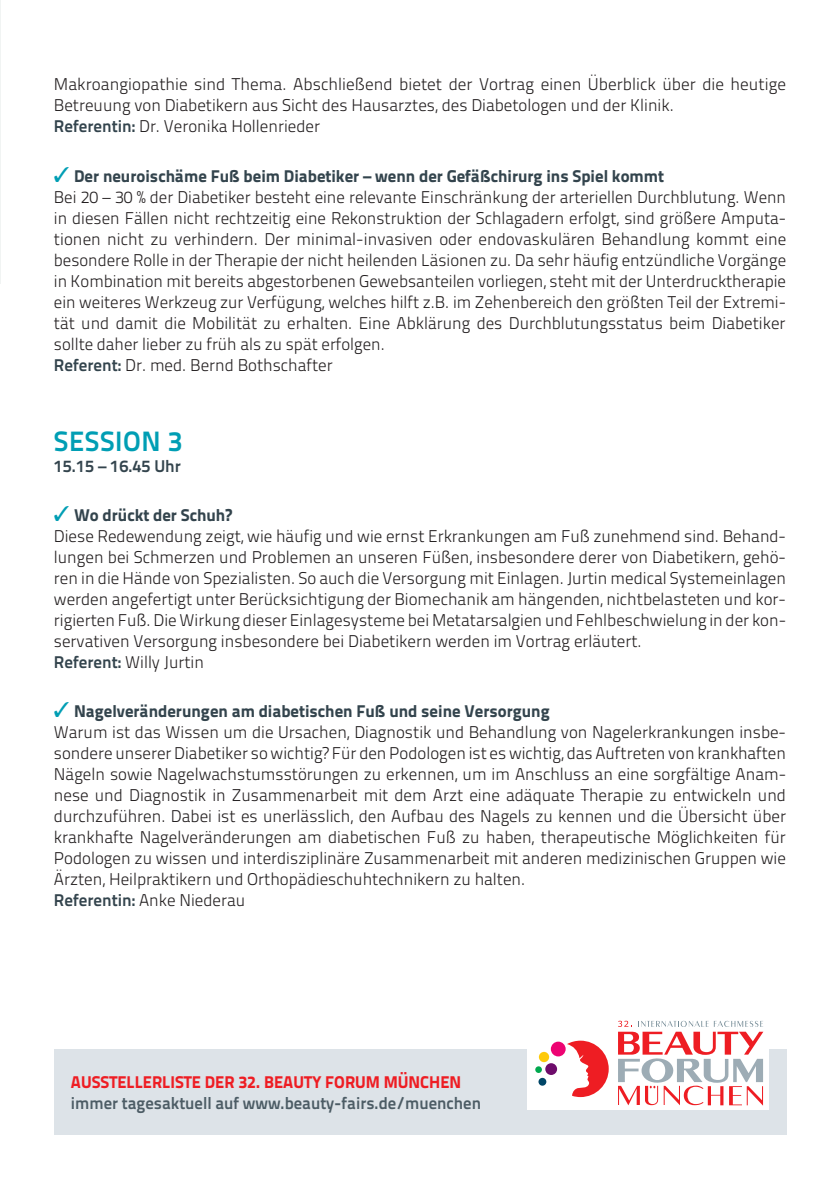
<style>
.page{position:relative;width:840px;height:1191px;background:#fff}
.page>*{position:absolute;margin:0;border:0;box-sizing:border-box;transform-origin:0 0}
.t1{font:700 28px "Titillium Text 22 L";letter-spacing:.02em;color:#009eb4}
.t2{font:300 17px/21px "Titillium Text 22 L";color:#231f20}
.t3{font:800 17px "Titillium Text 22 L";color:#33444d}
.t4{font:700 17px "Titillium Text 22 L";color:#4c5c65}
.t5{font:800 17px "Titillium Text 22 L";color:#ee1d23}
.t6{font:700 17px "Titillium Text 22 L";color:#33444d}
.s1{font-weight:700;color:#33444d}
</style>
<div class="page">
<img style="left:0;top:0;width:1px;height:283px">
<div style="left:54px;top:1049px;width:731px;height:85px;background:#dde3e8"></div>
<div style="left:527px;top:1016px;width:241px;height:93px;background:#fff"></div>
<div style="left:545px;top:1063px;width:11px;height:12px;background:#6e0c6b;border-radius:50%"></div>
<svg style="left:538px;top:1051px;width:11px;height:11px"></svg>
<div style="left:550px;top:1041px;width:15px;height:15px;background:#ed0372;border-radius:50%"></div>
<div style="left:538px;top:1077px;width:8px;height:8px;background:#004667;border-radius:50%"></div>
<div style="left:535px;top:1066px;width:6px;height:7px;background:#00a84e;border-radius:50%"></div>
<svg style="left:567px;top:1040px;width:41px;height:57px"></svg>
<svg style="left:618px;top:1020px;width:145px;height:85px"></svg>
<p class="t2" style="left:54px;top:73px;width:733px">Makroangiopathie sind Thema. Abschließend bietet der Vortrag einen Überblick über die heutige<br>Betreuung von Diabetikern aus Sicht des Hausarztes, des Diabetologen und der Klinik.<br><span class="s1">Referentin:</span> Dr. Veronika Hollenrieder</p>
<p class="t3" style="left:74px;top:162px;width:591px">Der neuroischäme Fuß beim Diabetiker – wenn der Gefäßchirurg ins Spiel kommt</p>
<p class="t2" style="left:54px;top:185px;width:733px">Bei 20 – 30 % der Diabetiker besteht eine relevante Einschränkung der arteriellen Durchblutung. Wenn in diesen Fällen nicht rechtzeitig eine Rekonstruktion der Schlagadern erfolgt, sind größere Amputa&shy;tionen nicht zu verhindern. Der minimal-invasiven oder endovaskulären Behandlung kommt eine besondere Rolle in der Therapie der nicht heilenden Läsionen zu. Da sehr häufig entzündliche Vorgänge in Kombination mit bereits abgestorbenen Gewebsanteilen vorliegen, steht mit der Unterdrucktherapie ein weiteres Werkzeug zur Verfügung, welches hilft z.B. im Zehenbereich den größten Teil der Extremi&shy;tät und damit die Mobilität zu erhalten. Eine Abklärung des Durchblutungsstatus beim Diabetiker sollte daher lieber zu früh als zu spät erfolgen.<br><span class="s1">Referent:</span> Dr. med. Bernd Bothschafter</p>
<h1 class="t1" style="left:54px;top:419px;width:130px">SESSION 3</h1>
<p class="t6" style="left:54px;top:452px;width:128px">15.15 – 16.45 Uhr</p>
<p class="t3" style="left:74px;top:501px;width:159px">Wo drückt der Schuh?</p>
<p class="t2" style="left:54px;top:524px;width:733px">Diese Redewendung zeigt, wie häufig und wie ernst Erkrankungen am Fuß zunehmend sind. Behand&shy;lungen bei Schmerzen und Problemen an unseren Füßen, insbesondere derer von Diabetikern, gehö&shy;ren in die Hände von Spezialisten. So auch die Versorgung mit Einlagen. Jurtin medical Systemeinlagen werden angefertigt unter Berücksichtigung der Biomechanik am hängenden, nichtbelasteten und kor&shy;rigierten Fuß. Die Wirkung dieser Einlagesysteme bei Metatarsalgien und Fehlbeschwielung in der kon&shy;servativen Versorgung insbesondere bei Diabetikern werden im Vortrag erläutert.<br><span class="s1">Referent:</span> Willy Jurtin</p>
<p class="t3" style="left:74px;top:698px;width:477px">Nagelveränderungen am diabetischen Fuß und seine Versorgung</p>
<p class="t2" style="left:54px;top:721px;width:733px">Warum ist das Wissen um die Ursachen, Diagnostik und Behandlung von Nagelerkrankungen insbe&shy;sondere unserer Diabetiker so wichtig? Für den Podologen ist es wichtig, das Auftreten von krankhaften Nägeln sowie Nagelwachstumsstörungen zu erkennen, um im Anschluss an eine sorgfältige Anam&shy;nese und Diagnostik in Zusammenarbeit mit dem Arzt eine adäquate Therapie zu entwickeln und durchzuführen. Dabei ist es unerlässlich, den Aufbau des Nagels zu kennen und die Übersicht über krankhafte Nagelveränderungen am diabetischen Fuß zu haben, therapeutische Möglichkeiten für Podologen zu wissen und interdisziplinäre Zusammenarbeit mit anderen medizinischen Gruppen wie Ärzten, Heilpraktikern und Orthopädieschuhtechnikern zu halten.<br><span class="s1">Referentin:</span> Anke Niederau</p>
<p class="t5" style="left:71px;top:1068px;width:391px">AUSSTELLERLISTE DER 32. BEAUTY FORUM MÜNCHEN</p>
<p class="t4" style="left:71px;top:1089px;width:411px">immer tagesaktuell auf www.beauty-fairs.de/muenchen</p>
</div>
